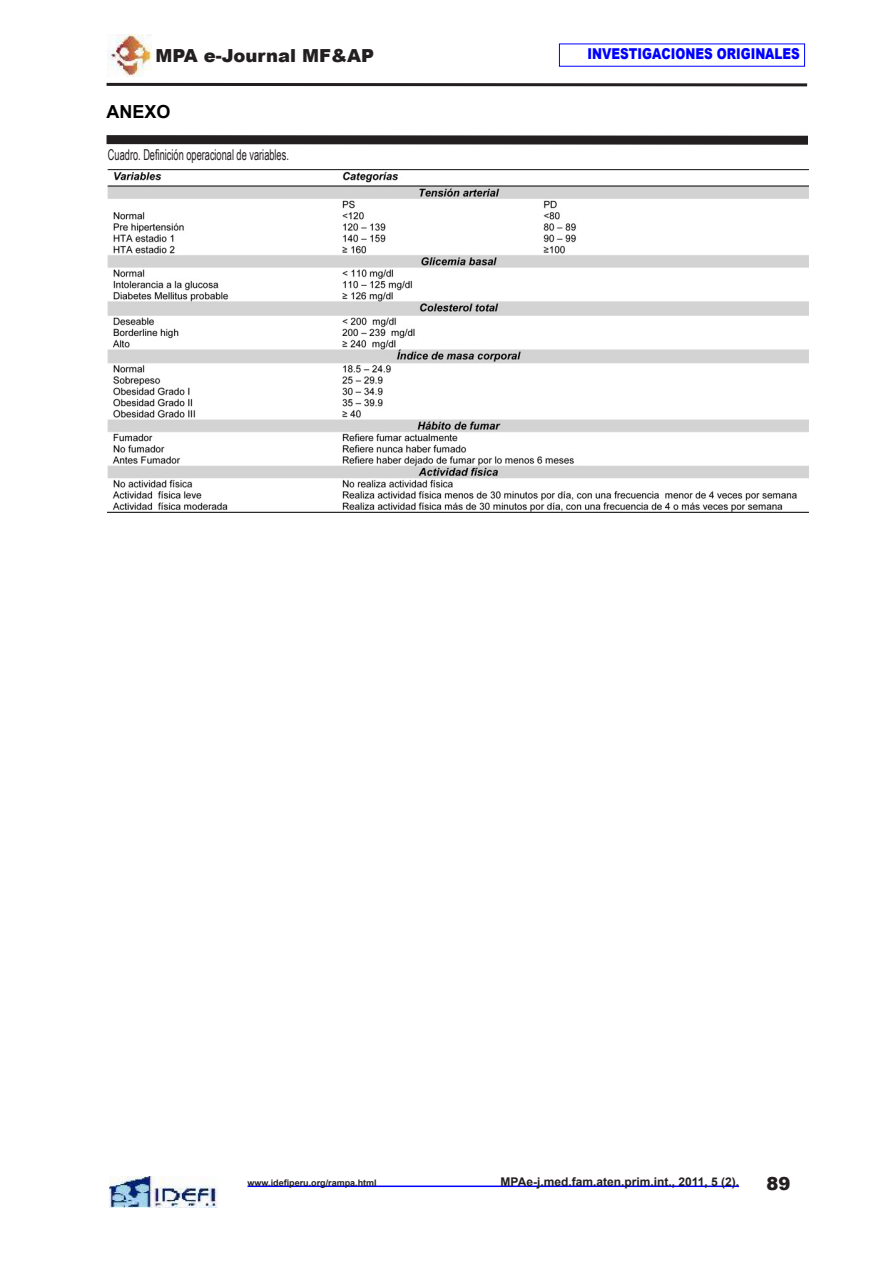
<style>
.page{position:relative;width:893px;height:1263px;background:#fff}
.page>*{position:absolute;margin:0;border:0;box-sizing:border-box;transform-origin:0 0}
.t1{font:900 18px "Arial";color:#231f20}
.t2{font:700 18px "Arial";color:#000}
.t3{font:15px "Arial Narrow";color:#231f20;scale:.75 1}
.t4{font:900 15px "Arial";color:#00f;scale:.8 1}
.t5{font:700 12px "Arial";color:#231f20}
.t6{font:700 9px "Arial";color:#231f20}
</style>
<div class="page">
<svg style="left:106px;top:135px;width:702px;height:10px;background:#383536"></svg>
<img style="left:108px;top:34px;width:44px;height:43px">
<img style="left:110px;top:1176px;width:108px;height:32px">
<hr style="left:247px;top:1185px;width:492px;height:2px;background:#00f">
<svg style="left:106px;top:82px;width:702px;height:5px"></svg>
<img style="left:108px;top:169px;width:700px;height:344px">
<p class="t1" style="left:155px;top:43px;width:220px">MPA e-Journal MF&amp;AP</p>
<p class="t2" style="left:107px;top:100px;width:66px">ANEXO</p>
<p class="t3" style="left:108px;top:143px;width:243px">Cuadro. Definición operacional de variables.</p>
<p class="t4" style="left:588px;top:43px;width:267px">INVESTIGACIONES ORIGINALES</p>
<p class="t6" style="left:247px;top:1176px;width:131px">www.idefiperu.org/rampa.html</p>
<p class="t5" style="left:501px;top:1173px;width:240px">MPAe-j.med.fam.aten.prim.int., 2011, 5 (2).</p>
<p class="t1" style="left:766px;top:1170px;width:26px">89</p>
</div>
